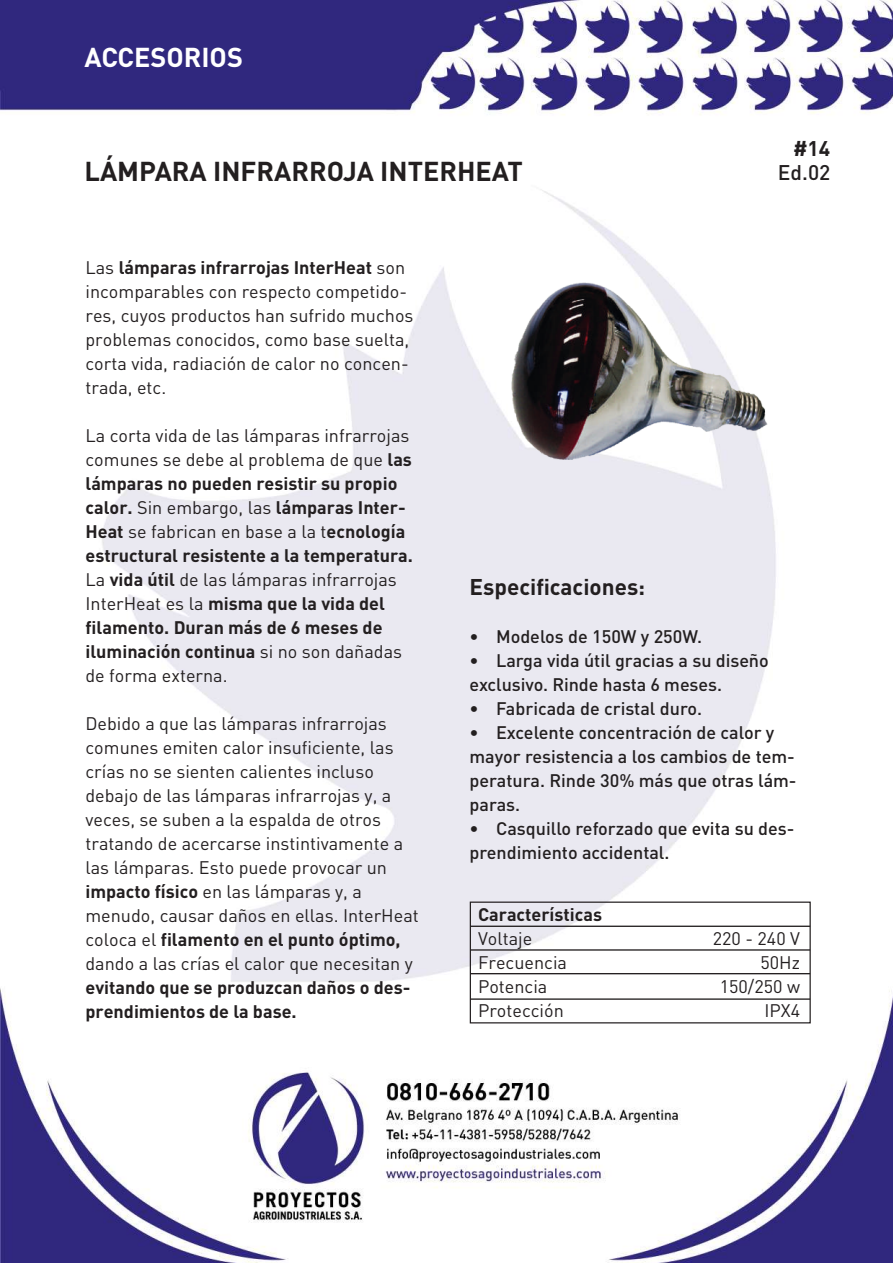
<style>
.page{position:relative;width:893px;height:1263px;background:#fff}
.page>*{position:absolute;margin:0;border:0;box-sizing:border-box;transform-origin:0 0}
.t1{font:700 27px "DIN Pro";color:#231f20}
.t2{font:700 27px "DIN Pro";color:#fff}
.t3{font:700 22.5px "DIN Pro";color:#231f20}
.t4{font:500 21px "DIN Pro";color:#231f20}
.t5{font:700 21px "DIN Pro";color:#231f20}
.t6{font:18px/24px "DIN";color:#231f20}
.t7{font:700 18px/24px "DIN";color:#231f20}
.t8{font:500 18px/24px "DIN Pro";color:#231f20}
.s1{font-weight:700}
.s2{font-weight:400}
</style>
<div class="page">
<img style="left:0;top:1px;width:893px;height:1262px">
<img style="left:511px;top:282px;width:257px;height:178px">
<div style="left:470px;top:901px;width:341px;height:122px;border:1px solid #231f20"></div>
<hr style="left:470px;top:925px;width:340px;height:2px;background:#231f20">
<hr style="left:470px;top:949px;width:340px;height:2px;background:#231f20">
<hr style="left:470px;top:973px;width:340px;height:1px;background:#231f20">
<hr style="left:470px;top:998px;width:340px;height:2px;background:#231f20">
<h1 class="t2" style="left:85px;top:39px;width:160px">ACCESORIOS</h1>
<h1 class="t1" style="left:85px;top:153px;width:440px">LÁMPARA INFRARROJA INTERHEAT</h1>
<p class="t5" style="left:793px;top:134px;width:39px">#14</p>
<p class="t4" style="left:778px;top:158px;width:54px">Ed.02</p>
<p class="t6" style="left:85px;top:255px;width:329px">Las <span class="s1">lámparas infrarrojas InterHeat</span> son incomparables con respecto competido&shy;res, cuyos productos han sufrido muchos problemas conocidos, como base suelta, corta vida, radiación de calor no concen&shy;trada, etc.</p>
<p class="t7" style="left:85px;top:423px;width:329px"><span class="s2">La corta vida de las lámparas infrarrojas comunes se debe al problema de que</span> las lámparas no pueden resistir su propio calor. <span class="s2">Sin embargo, las</span> lámparas Inter-Heat <span class="s2">se fabrican en base a la t</span>ecnología estructural resistente a la temperatura.<br><span class="s2">La</span> vida útil <span class="s2">de las lámparas infrarrojas InterHeat es la</span> misma que la vida del filamento. Duran más de 6 meses de iluminación continua <span class="s2">si no son dañadas de forma externa.</span></p>
<p class="t6" style="left:85px;top:711px;width:335px">Debido a que las lámparas infrarrojas comunes emiten calor insuficiente, las crías no se sienten calientes incluso debajo de las lámparas infrarrojas y, a veces, se suben a la espalda de otros tratando de acercarse instintivamente a las lámparas. Esto puede provocar un <span class="s1">impacto físico</span> en las lámparas y, a menudo, causar daños en ellas. InterHeat coloca el <span class="s1">filamento en el punto óptimo, </span>dando a las crías el calor que necesitan y</p>
<p class="t7" style="left:85px;top:975px;width:326px">evitando que se produzcan daños o des&shy;prendimientos de la base.</p>
<p class="t3" style="left:470px;top:572px;width:177px">Especificaciones:</p>
<p class="t8" style="left:470px;top:624px;width:234px">• Modelos de 150W y 250W.</p>
<p class="t8" style="left:470px;top:648px;width:301px">• Larga vida útil gracias a su diseño exclusivo. Rinde hasta 6 meses.</p>
<p class="t8" style="left:470px;top:696px;width:234px">• Fabricada de cristal duro.</p>
<p class="t8" style="left:470px;top:720px;width:329px">• Excelente concentración de calor y mayor resistencia a los cambios de tem&shy;peratura. Rinde 30% más que otras lám&shy;paras.</p>
<p class="t8" style="left:470px;top:816px;width:326px">• Casquillo reforzado que evita su des&shy;prendimiento accidental.</p>
<p class="t7" style="left:478px;top:902px;width:126px">Características</p>
<p class="t6" style="left:478px;top:926px;width:90px">Voltaje<br>Frecuencia<br>Potencia<br>Protección</p>
<p class="t6" style="left:713px;top:926px;width:89px;text-align:right">220 - 240 V<br>50Hz<br>150/250 w<br>IPX4</p>
</div>
